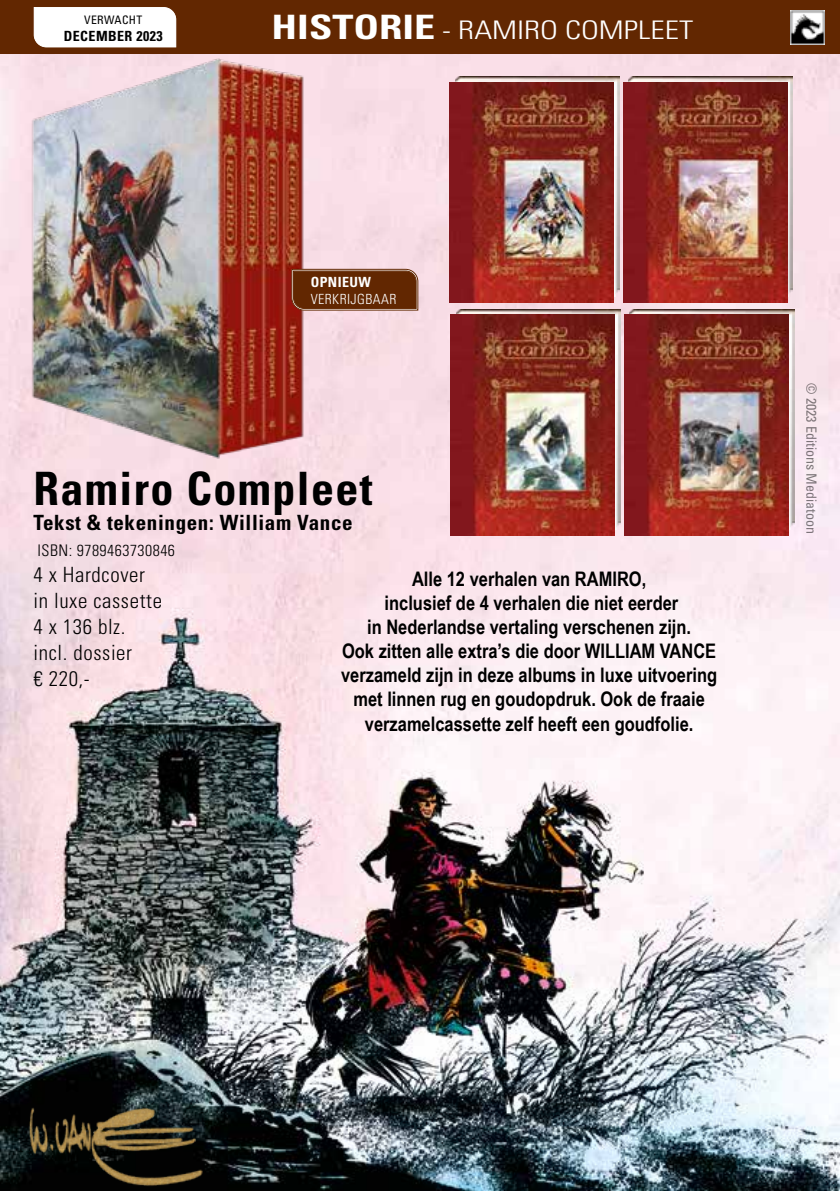
<style>
.page{position:relative;width:840px;height:1191px;background:#fff}
.page>*{position:absolute;margin:0;border:0;box-sizing:border-box;transform-origin:0 0}
.t1{font:700 condensed 46px "Univers LT Std";letter-spacing:.03em;color:#000}
.t2{font:300 condensed 25.6px "Univers LT Std";color:#fff;scale:1.25 1}
.t3{font:300 condensed 21px/26px "Univers LT Std";letter-spacing:.03em;color:#000}
.t4{font:700 condensed 21px "Univers LT Std";letter-spacing:.03em;color:#000}
.t5{font:700 20px/24px "Arial Narrow";color:#000;text-align:center}
.t6{font:300 condensed 16px "Univers LT Std";letter-spacing:.03em;color:#000}
.t7{font:condensed 14px "Univers";color:#000}
.t8{font:300 condensed 14px "Univers";letter-spacing:.03em;color:#fff}
.t9{font:700 condensed 14px "Univers";letter-spacing:.03em;color:#000}
.t10{font:700 condensed 14px "Univers";letter-spacing:.03em;color:#fff}
.t11{font:condensed 11.6px "Univers";letter-spacing:.03em;color:#000}
.s1{font-weight:700;font-size:33.6px}
</style>
<div class="page">
<img style="left:0;top:54px;width:839px;height:1137px">
<div style="left:0;top:0;width:839px;height:54px;background:#622701"></div>
<img style="left:628px;top:76px;width:164px;height:221px">
<img style="left:455px;top:76px;width:164px;height:221px">
<img style="left:456px;top:309px;width:164px;height:221px">
<img style="left:629px;top:309px;width:164px;height:221px">
<img style="left:17px;top:1094px;width:195px;height:97px">
<img style="left:22px;top:54px;width:387px;height:408px">
<svg style="left:290px;top:268px;width:129px;height:43px;background:#6e3513"></svg>
<img style="left:622px;top:82px;width:164px;height:220px">
<img style="left:449px;top:82px;width:164px;height:220px">
<img style="left:450px;top:315px;width:164px;height:220px">
<img style="left:624px;top:315px;width:163px;height:220px">
<div style="left:33px;top:7px;width:144px;height:41px;background:#fff"></div>
<img style="left:790px;top:11px;width:33px;height:34px">
<p class="t11" style="left:84px;top:12px;width:59px">VERWACHT</p>
<p class="t9" style="left:64px;top:27px;width:100px">DECEMBER 2023</p>
<p class="t2" style="left:271px;top:15px;width:338px"><span class="s1">HISTORIE</span> - RAMIRO COMPLEET</p>
<p class="t10" style="left:310px;top:273px;width:62px">OPNIEUW</p>
<p class="t8" style="left:310px;top:290px;width:87px">VERKRIJGBAAR</p>
<h1 class="t1" style="left:33px;top:460px;width:340px">Ramiro Compleet</h1>
<p class="t4" style="left:33px;top:510px;width:320px">Tekst &amp; tekeningen: William Vance</p>
<p class="t6" style="left:37px;top:541px;width:139px">ISBN: 9789463730846</p>
<p class="t3" style="left:33px;top:562px;width:130px">4 x Hardcover in luxe cassette<br>4 x 136 blz. incl. dossier<br>€ 220,-</p>
<p class="t5" style="left:341px;top:566px;width:377px">Alle 12 verhalen van RAMIRO,<br>inclusief de 4 verhalen die niet eerder<br>in Nederlandse vertaling verschenen zijn.<br>Ook zitten alle extra’s die door WILLIAM VANCE verzameld zijn in deze albums in luxe uitvoering met linnen rug en goudopdruk. Ook de fraaie verzamelcassette zelf heeft een goudfolie.</p>
<p class="t7" style="left:819px;top:383px;width:152px;rotate:90deg">© 2023 Editions Mediatoon</p>
</div>
